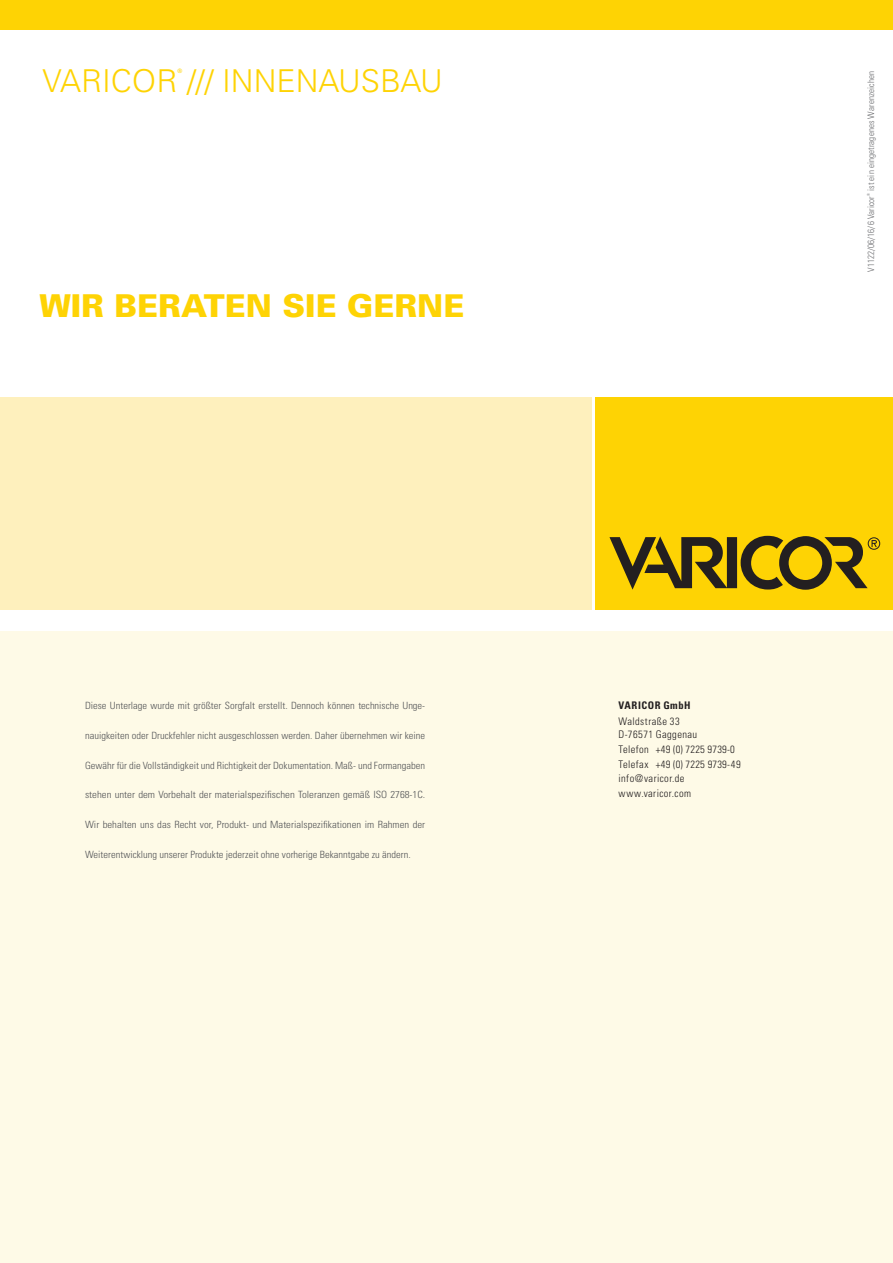
<style>
.page{position:relative;width:893px;height:1263px;background:#fff}
.page>*{position:absolute;margin:0;border:0;box-sizing:border-box;transform-origin:0 0}
.t1{font:300 31.5px "Univers LT Std";color:#fed304}
.t2{font:900 31.5px "Univers LT Std";color:#fed304}
.t3{font:300 condensed 10.5px/13.5px "Univers LT Std";letter-spacing:.04em;color:#231f20}
.t4{font:300 condensed 10.5px/15px "Univers LT Std";letter-spacing:.02em;color:#231f20}
.t5{font:700 condensed 10.5px "Univers LT Std";letter-spacing:.05em;color:#231f20}
.t6{font:300 condensed 10.05px "Univers LT Std";color:#57585a;scale:1.05 1}
.t7{font:300 condensed 10.05px "Univers LT Std";color:#57585a;scale:1.08 1}
.t8{font:300 condensed 10.05px "Univers LT Std";color:#57585a;scale:1.07 1}
.t9{font:300 condensed 9px "Univers LT Std";letter-spacing:.01em;color:#6c6d70}
.t10{font:700 6px "Univers LT Std";color:#fed304}
.t11{font:300 condensed 3.6px "Univers LT Std";color:#6c6d70}
</style>
<div class="page">
<div style="left:0;top:398px;width:591px;height:212px;background:#fef0bd"></div>
<div style="left:595px;top:398px;width:298px;height:212px;background:#fed304"></div>
<div style="left:0;top:631px;width:893px;height:632px;background:#fefae7"></div>
<div style="left:0;top:0;width:893px;height:30px;background:#fed304"></div>
<svg style="left:609px;top:536px;width:271px;height:54px"></svg>
<p class="t10" style="left:177px;top:67px;width:6px">®</p>
<h1 class="t1" style="left:43px;top:62px;width:402px">VARICOR /// INNENAUSBAU</h1>
<p class="t9" style="left:865px;top:191px;width:121px;rotate:-90deg">ist ein eingetragenes Warenzeichen</p>
<p class="t11" style="left:866px;top:196px;width:4px;rotate:-90deg">®</p>
<p class="t9" style="left:865px;top:272px;width:77px;rotate:-90deg">V1122/06/16/6 Varicor</p>
<h1 class="t2" style="left:39px;top:286px;width:427px">WIR BERATEN SIE GERNE</h1>
<p class="t6" style="left:85px;top:700px;width:325px">Diese Unterlage wurde mit größter Sorgfalt erstellt. Dennoch können technische Unge-</p>
<p class="t6" style="left:85px;top:729px;width:325px">nauigkeiten oder Druckfehler nicht ausgeschlossen werden. Daher übernehmen wir keine</p>
<p class="t6" style="left:85px;top:759px;width:326px">Gewähr für die Vollständigkeit und Richtigkeit der Dokumentation. Maß- und Formangaben</p>
<p class="t7" style="left:85px;top:789px;width:316px">stehen unter dem Vorbehalt der materialspezifischen Toleranzen gemäß ISO 2768-1C.</p>
<p class="t8" style="left:85px;top:818px;width:319px">Wir behalten uns das Recht vor, Produkt- und Materialspezifikationen im Rahmen der</p>
<p class="t6" style="left:85px;top:848px;width:312px">Weiterentwicklung unserer Produkte jederzeit ohne vorherige Bekanntgabe zu ändern.</p>
<p class="t5" style="left:618px;top:699px;width:73px">VARICOR GmbH</p>
<p class="t3" style="left:618px;top:714px;width:80px">Waldstraße 33<br>D-76571 Gaggenau</p>
<p class="t4" style="left:618px;top:742px;width:124px">Telefon +49 (0) 7225 9739-0<br>Telefax +49 (0) 7225 9739-49</p>
<p class="t3" style="left:619px;top:771px;width:74px;line-height:15px">info@varicor.de www.varicor.com</p>
</div>
